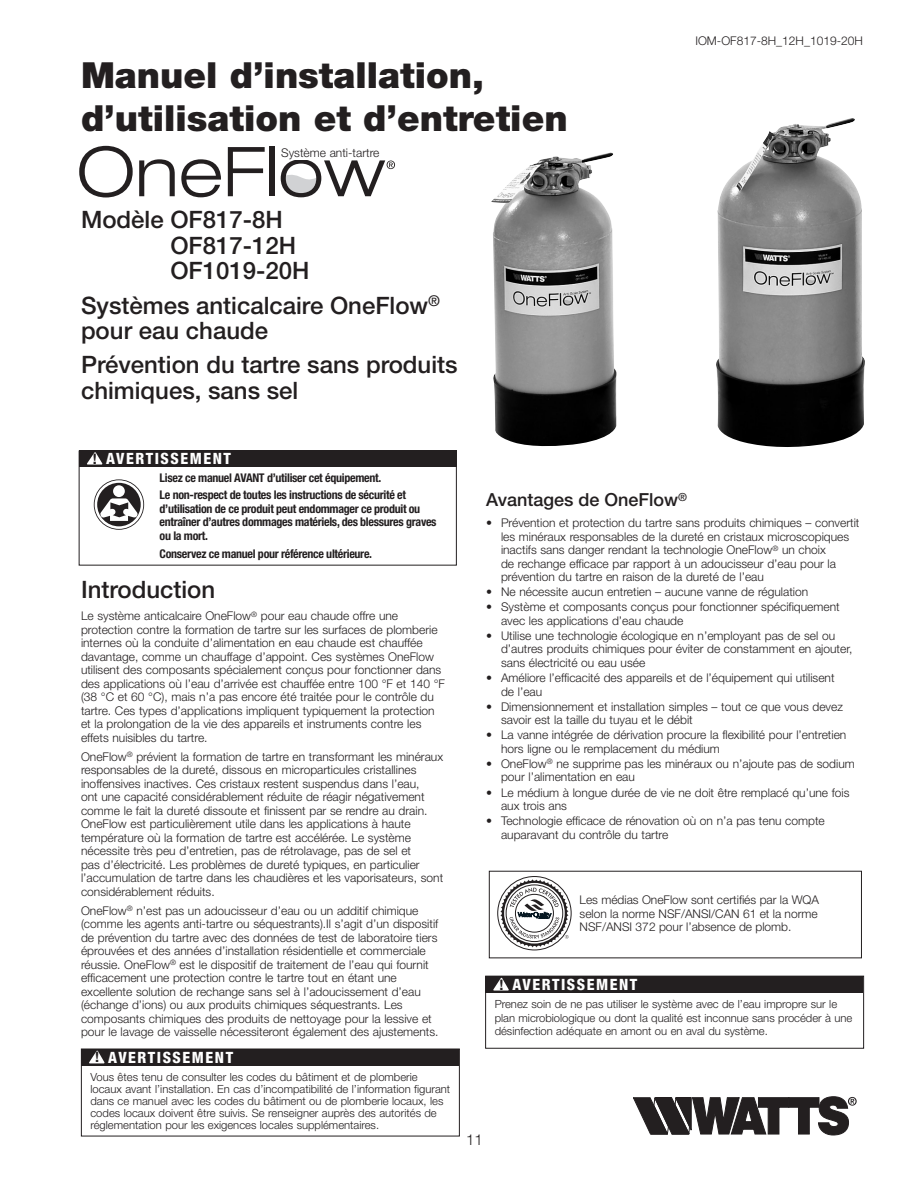
<style>
.page{position:relative;width:918px;height:1188px;background:#fff}
.page>*{position:absolute;margin:0;border:0;box-sizing:border-box;transform-origin:0 0}
._1_Head{font:900 36px/43.2px "Helvetica Neue LT Std";color:#231f20}
._2_Head{font:500 24px/25.5px "Helvetica Neue LT Std";color:#231f20}
._3_Head{font:500 18px "Helvetica Neue LT Std";color:#231f20}
.body{font:800 condensed 15.6px "Helvetica Neue LT Std";letter-spacing:.1em;color:#fff}
.t1{font:300 15px "Helvetica Neue LT Std";color:#231f20}
.t2{font:700 14.55px "Helvetica Neue LT Std";color:#231f20}
.body-2{font:300 12px/13.5px "Helvetica Neue LT Std";color:#231f20}
.Bulleted_text{font:300 12px/13.5px "Helvetica Neue LT Std";color:#231f20}
.Header_3{font:700 condensed 12px/13.5px "Helvetica Neue LT Std";letter-spacing:-.025em;color:#231f20}
.Body{font:300 12px/13.5px "Helvetica Neue LT Std";color:#231f20;text-align:justify}
.body-3{font:300 11.25px/12px "Helvetica Neue LT Std";color:#231f20}
</style>
<div class="page">
<img style="left:491px;top:118px;width:374px;height:329px">
<svg style="left:633px;top:1096px;width:224px;height:40px"></svg>
<svg style="left:79px;top:146px;width:54px;height:51px"></svg>
<svg style="left:139px;top:159px;width:36px;height:37px"></svg>
<svg style="left:181px;top:159px;width:40px;height:38px"></svg>
<svg style="left:228px;top:147px;width:37px;height:49px"></svg>
<div style="left:269px;top:147px;width:5px;height:49px;background:#231f20"></div>
<svg style="left:281px;top:160px;width:114px;height:37px"></svg>
<div style="left:498px;top:876px;width:73px;height:74px;border:1px solid #231f20;border-radius:50%"></div>
<svg style="left:500px;top:879px;width:69px;height:68px"></svg>
<div style="left:79px;top:450px;width:378px;height:16px;background:#231f20"></div>
<svg style="left:87px;top:453px;width:16px;height:12px"></svg>
<svg style="left:94px;top:480px;width:50px;height:50px"></svg>
<div style="left:95px;top:480px;width:48px;height:49px;border:3px solid #fff;border-radius:50%"></div>
<div style="left:113px;top:485px;width:12px;height:12px;background:#fff;border-radius:50%"></div>
<svg style="left:100px;top:498px;width:38px;height:23px"></svg>
<div style="left:79px;top:451px;width:378px;height:115px;border:1px solid #231f20"></div>
<div style="left:485px;top:976px;width:378px;height:17px;background:#231f20"></div>
<svg style="left:493px;top:978px;width:16px;height:13px"></svg>
<div style="left:485px;top:976px;width:379px;height:73px;border:1px solid #231f20"></div>
<div style="left:81px;top:1049px;width:378px;height:16px;background:#231f20"></div>
<svg style="left:89px;top:1051px;width:16px;height:12px"></svg>
<div style="left:81px;top:1049px;width:379px;height:87px;border:1px solid #231f20"></div>
<p class="_1_Head" style="left:81px;top:53px;width:488px">Manuel d’installation, d’utilisation et d’entretien</p>
<p class="body-2" style="left:281px;top:146px;width:100px">Système anti-tartre</p>
<p class="_2_Head" style="left:170px;top:207px;width:141px;text-indent:-89px">Modèle OF817-8H<br>OF817-12H<br>OF1019-20H</p>
<p class="_2_Head" style="left:81px;top:292px;width:361px">Systèmes anticalcaire OneFlow<sup>® </sup>pour eau chaude</p>
<p class="_2_Head" style="left:81px;top:352px;width:378px">Prévention du tartre sans produits chimiques, sans sel</p>
<p class="Body" style="left:695px;top:34px;width:169px">IOM-OF817-8H_12H_1019-20H</p>
<p class="t2" style="left:93px;top:450px;width:6px">!</p>
<p class="body" style="left:106px;top:449px;width:126px">AVERTISSEMENT</p>
<p class="Header_3" style="left:160px;top:470px;width:223px">Lisez ce manuel AVANT d’utiliser cet équipement.</p>
<p class="Header_3" style="left:160px;top:488px;width:279px">Le non-respect de toutes les instructions de sécurité et d’utilisation de ce produit peut endommager ce produit ou entraîner d’autres dommages matériels, des blessures graves ou la mort.</p>
<p class="Header_3" style="left:160px;top:547px;width:214px">Conservez ce manuel pour référence ultérieure.</p>
<p class="_2_Head" style="left:81px;top:576px;width:136px">Introduction</p>
<p class="body-2" style="left:81px;top:609px;width:365px">Le système anticalcaire OneFlow<sup>®</sup> pour eau chaude offre une protection contre la formation de tartre sur les surfaces de plomberie internes où la conduite d’alimentation en eau chaude est chauffée davantage, comme un chauffage d’appoint. Ces systèmes OneFlow utilisent des composants spécialement conçus pour fonctionner dans des applications où l’eau d’arrivée est chauffée entre 100 °F et 140 °F (38 °C et 60 °C), mais n’a pas encore été traitée pour le contrôle du tartre. Ces types d’applications impliquent typiquement la protection et la prolongation de la vie des appareils et instruments contre les effets nuisibles du tartre.</p>
<p class="body-2" style="left:81px;top:750px;width:364px">OneFlow<sup>®</sup> prévient la formation de tartre en transformant les minéraux responsables de la dureté, dissous en microparticules cristallines inoffensives inactives. Ces cristaux restent suspendus dans l’eau,<br>ont une capacité considérablement réduite de réagir négativement comme le fait la dureté dissoute et finissent par se rendre au drain.<br>OneFlow est particulièrement utile dans les applications à haute température où la formation de tartre est accélérée. Le système nécessite très peu d’entretien, pas de rétrolavage, pas de sel et<br>pas d’électricité. Les problèmes de dureté typiques, en particulier l’accumulation de tartre dans les chaudières et les vaporisateurs, sont considérablement réduits.</p>
<p class="body-2" style="left:81px;top:904px;width:359px">OneFlow<sup>®</sup> n’est pas un adoucisseur d’eau ou un additif chimique (comme les agents anti-tartre ou séquestrants).Il s’agit d’un dispositif de prévention du tartre avec des données de test de laboratoire tiers éprouvées et des années d’installation résidentielle et commerciale réussie. OneFlow<sup>®</sup> est le dispositif de traitement de l’eau qui fournit efficacement une protection contre le tartre tout en étant une excellente solution de rechange sans sel à l’adoucissement d’eau (échange d’ions) ou aux produits chimiques séquestrants. Les composants chimiques des produits de nettoyage pour la lessive et pour le lavage de vaisselle nécessiteront également des ajustements.</p>
<p class="t2" style="left:95px;top:1048px;width:6px">!</p>
<p class="body" style="left:108px;top:1048px;width:126px">AVERTISSEMENT</p>
<p class="body-3" style="left:90px;top:1071px;width:361px">Vous êtes tenu de consulter les codes du bâtiment et de plomberie locaux avant l’installation. En cas d’incompatibilité de l’information figurant dans ce manuel avec les codes du bâtiment ou de plomberie locaux, les codes locaux doivent être suivis. Se renseigner auprès des autorités de réglementation pour les exigences locales supplémentaires.</p>
<p class="_3_Head" style="left:486px;top:489px;width:203px">Avantages de OneFlow<sup>®</sup></p>
<p class="Bulleted_text" style="left:501px;top:516px;width:360px;text-indent:-15px">• Prévention et protection du tartre sans produits chimiques – convertit les minéraux responsables de la dureté en cristaux microscopiques inactifs sans danger rendant la technologie OneFlow<sup>®</sup> un choix<br>de rechange efficace par rapport à un adoucisseur d’eau pour la prévention du tartre en raison de la dureté de l’eau</p>
<p class="Bulleted_text" style="left:486px;top:585px;width:324px">• Ne nécessite aucun entretien – aucune vanne de régulation</p>
<p class="Bulleted_text" style="left:501px;top:600px;width:340px;text-indent:-15px">• Système et composants conçus pour fonctionner spécifiquement avec les applications d’eau chaude</p>
<p class="Bulleted_text" style="left:501px;top:629px;width:353px;text-indent:-15px">• Utilise une technologie écologique en n’employant pas de sel ou d’autres produits chimiques pour éviter de constamment en ajouter, sans électricité ou eau usée</p>
<p class="Bulleted_text" style="left:501px;top:671px;width:335px;text-indent:-15px">• Améliore l’efficacité des appareils et de l’équipement qui utilisent de l’eau</p>
<p class="Bulleted_text" style="left:501px;top:699px;width:343px;text-indent:-15px">• Dimensionnement et installation simples – tout ce que vous devez savoir est la taille du tuyau et le débit</p>
<p class="Bulleted_text" style="left:501px;top:728px;width:347px;text-indent:-15px">• La vanne intégrée de dérivation procure la flexibilité pour l’entretien hors ligne ou le remplacement du médium</p>
<p class="Bulleted_text" style="left:501px;top:757px;width:355px;text-indent:-15px">• OneFlow<sup>®</sup> ne supprime pas les minéraux ou n’ajoute pas de sodium pour l’alimentation en eau</p>
<p class="Bulleted_text" style="left:501px;top:785px;width:350px;text-indent:-15px">• Le médium à longue durée de vie ne doit être remplacé qu’une fois aux trois ans</p>
<p class="Bulleted_text" style="left:501px;top:814px;width:325px;text-indent:-15px">• Technologie efficace de rénovation où on n’a pas tenu compte auparavant du contrôle du tartre</p>
<p class="Body" style="left:580px;top:893px;width:241px">Les médias OneFlow sont certifiés par la WQA selon la norme NSF/ANSI/CAN 61 et la norme NSF/ANSI 372 pour l’absence de plomb.</p>
<p class="t2" style="left:499px;top:975px;width:6px">!</p>
<p class="body" style="left:513px;top:975px;width:126px">AVERTISSEMENT</p>
<p class="body-3" style="left:495px;top:997px;width:359px;line-height:13.5px">Prenez soin de ne pas utiliser le système avec de l’eau impropre sur le plan microbiologique ou dont la qualité est inconnue sans procéder à une désinfection adéquate en amont ou en aval du système.</p>
<p class="t1" style="left:466px;top:1130px;width:18px">11</p>
</div>
